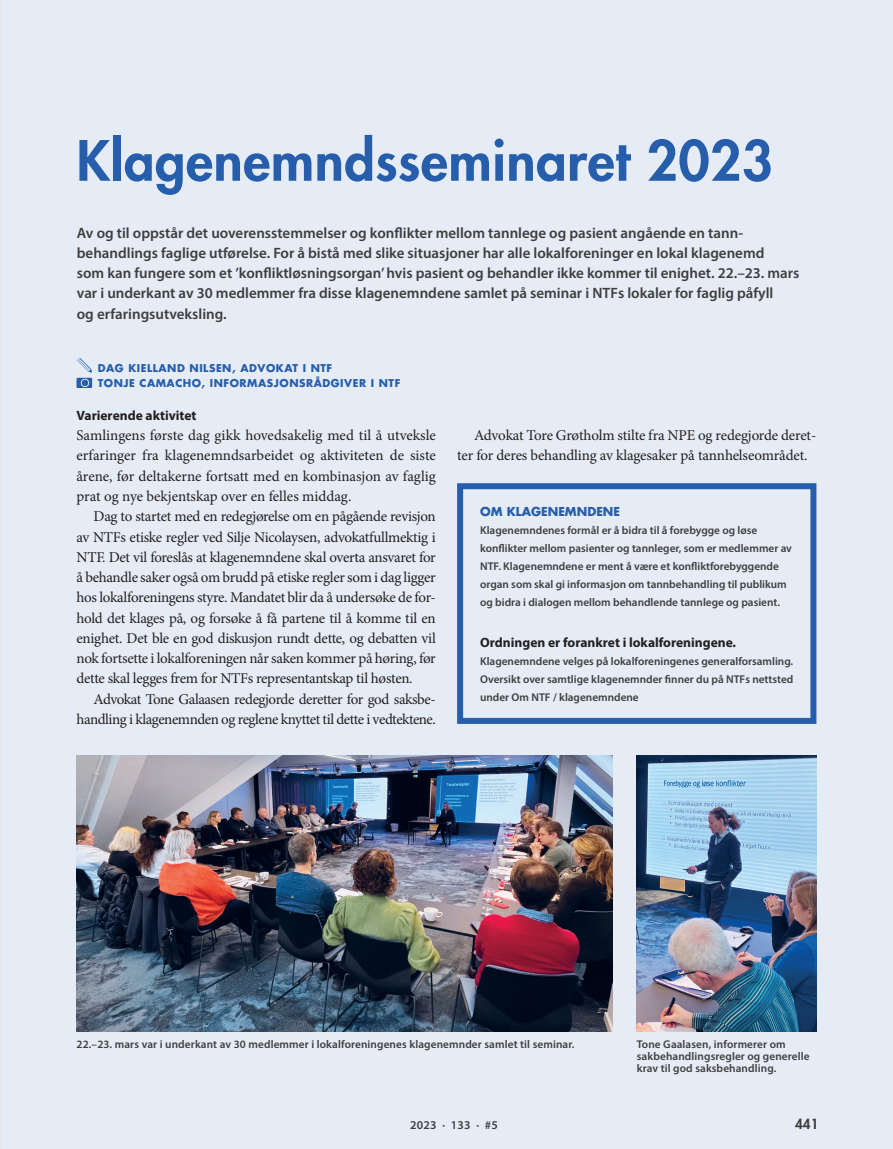
<style>
.page{position:relative;width:893px;height:1149px;background:#fff}
.page>*{position:absolute;margin:0;border:0;box-sizing:border-box;transform-origin:0 0}
.t1{font:800 54px "Futura Std";letter-spacing:.01em;color:#275eac}
.t2{font:15px/20.2px "Minion Pro";letter-spacing:-.02em;color:#231f20;text-align:justify}
.t3{font:600 15px/20.2px "Myriad Pro";color:#3e3e3f}
.t4{font:700 13.5px "Myriad Pro";color:#231f20}
.t5{font:800 13.5px "Futura Std";color:#3e3e3f}
.t6{font:700 12px "Futura Std";color:#275eac}
.t7{font:600 12px "Myriad Pro";letter-spacing:.02em;color:#3e3e3f}
.t8{font:600 11.25px/18px "Myriad Pro";color:#3e3e3f}
.t9{font:700 10.5px/15px "Futura Std";letter-spacing:.05em;color:#275eac}
</style>
<div class="page">
<div style="left:0;top:0;width:893px;height:1148px;background:#e5ecf5"></div>
<img style="left:77px;top:755px;width:535px;height:276px">
<img style="left:637px;top:755px;width:179px;height:276px">
<div style="left:77px;top:377px;width:15px;height:11px;background:#275eac"></div>
<svg style="left:73px;top:353px;width:22px;height:34px"></svg>
<div style="left:457px;top:483px;width:359px;height:240px;border:6px solid #275eac"></div>
<h1 class="t1" style="left:77px;top:127px;width:698px">Klagenemndsseminaret 2023</h1>
<p class="t3" style="left:77px;top:222px;width:724px">Av og til oppstår det uoverensstemmelser og konflikter mellom tannlege og pasient angående en tann&shy;behandlings faglige utførelse. For å bistå med slike situasjoner har alle lokalforeninger en lokal klagenemd<br>som kan fungere som et ’konfliktløsningsorgan’ hvis pasient og behandler ikke kommer til enighet. 22.–23. mars var i underkant av 30 medlemmer fra disse klagenemndene samlet på seminar i NTFs lokaler for faglig påfyll<br>og erfaringsutveksling.</p>
<p class="t9" style="left:98px;top:360px;width:304px">DAG KIELLAND NILSEN, ADVOKAT I NTF<br>TONJE CAMACHO, INFORMASJONSRÅDGIVER I NTF</p>
<p class="t4" style="left:77px;top:406px;width:121px">Varierende aktivitet</p>
<p class="t2" style="left:77px;top:425px;width:361px">Samlingens første dag gikk hovedsakelig med til å utveksle erfaringer fra klagenemndsarbeidet og aktiviteten de siste årene, før deltakerne fortsatt med en kombinasjon av faglig prat og nye bekjentskap over en felles middag.</p>
<p class="t2" style="left:77px;top:506px;width:361px;text-indent:17px">Dag to startet med en redegjørelse om en pågående revisjon av NTFs etiske regler ved Silje Nicolaysen, advokatfullmektig i NTF. Det vil foreslås at klagenemndene skal overta ansvaret for å behandle saker også om brudd på etiske regler som i dag ligger hos lokalforeningens styre. Mandatet blir da å undersøke de for&shy;hold det klages på, og forsøke å få partene til å komme til en enighet. Det ble en god diskusjon rundt dette, og debatten vil nok fortsette i lokalforeningen når saken kommer på høring, før dette skal legges frem for NTFs representantskap til høsten.</p>
<p class="t2" style="left:77px;top:688px;width:361px;text-align:right">Advokat Tone Galaasen redegjorde deretter for god saksbe&shy;handling i klagenemnden og reglene knyttet til dette i vedtektene.</p>
<p class="t2" style="left:457px;top:425px;width:361px;text-indent:17px">Advokat Tore Grøtholm stilte fra NPE og redegjorde deret&shy;ter for deres behandling av klagesaker på tannhelseområdet.</p>
<p class="t6" style="left:480px;top:503px;width:142px">OM KLAGENEMNDENE</p>
<p class="t8" style="left:480px;top:521px;width:313px">Klagenemndenes formål er å bidra til å forebygge og løse konflikter mellom pasienter og tannleger, som er medlemmer av NTF. Klagenemndene er ment å være et konfliktforebyggende organ som skal gi informasjon om tannbehandling til publikum og bidra i dialogen mellom behandlende tannlege og pasient.</p>
<p class="t4" style="left:480px;top:633px;width:257px">Ordningen er forankret i lokalforeningene.</p>
<p class="t8" style="left:480px;top:651px;width:315px;text-align:justify">Klagenemndene velges på lokalforeningenes generalforsamling.<br>Oversikt over samtlige klagenemnder finner du på NTFs nettsted under Om NTF / klagenemndene</p>
<p class="t8" style="left:77px;top:1034px;width:499px">22.–23. mars var i underkant av 30 medlemmer i lokalforeningenes klagenemnder samlet til seminar.</p>
<p class="t8" style="left:637px;top:1037px;width:174px;line-height:12px">Tone Gaalasen, informerer om sakbehandlingsregler og generelle krav til god saksbehandling.</p>
<p class="t7" style="left:410px;top:1117px;width:89px">2023 · 133 · #5</p>
<p class="t5" style="left:795px;top:1115px;width:25px">441</p>
</div>
